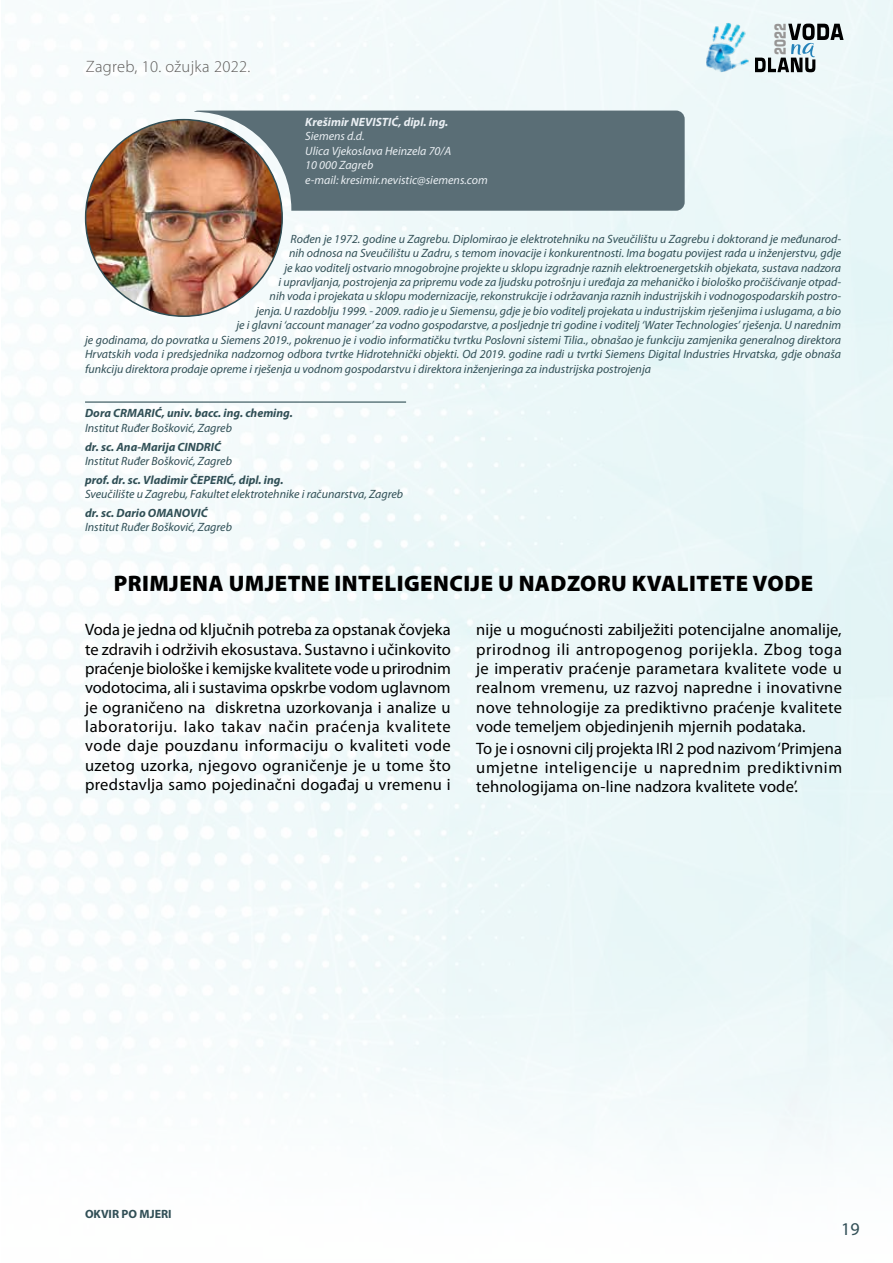
<style>
.page{position:relative;width:893px;height:1263px;background:#fff}
.page>*{position:absolute;margin:0;border:0;box-sizing:border-box;transform-origin:0 0}
.t1{font:900 22.5px "Myriad Pro";letter-spacing:.02em;color:#000}
.t2{font:18px "Myriad Pro";color:#314f56}
.t3{font:900 16.8px "Eurostile TOT";color:#979695;scale:.73 1}
.t4{font:16.5px/19.4px "Myriad Pro";letter-spacing:.005em;color:#000;text-align:justify}
.t5{font:300 16.5px "Myriad Pro";letter-spacing:.02em;color:#5d5b59}
.t6{font:italic 12px "Myriad Pro";color:#314f56}
.t7{font:italic 700 12px "Myriad Pro";color:#314f56}
.t8{font:italic 12px/14.4px "Myriad Pro";color:#eaeff3}
.t9{font:italic 700 12px "Myriad Pro";color:#eaeff3}
.t10{font:700 12px "Myriad Pro";color:#314f56}
</style>
<div class="page">
<img style="left:1px;top:0;width:892px;height:1147px">
<img style="left:706px;top:22px;width:43px;height:50px">
<svg style="left:755px;top:24px;width:89px;height:48px;background:#b0babc"></svg>
<hr style="left:85px;top:401px;width:321px;height:2px;background:#314f56">
<div style="left:194px;top:111px;width:491px;height:100px;background:#5a6e76"></div>
<img style="left:86px;top:120px;width:196px;height:196px;border-radius:98px">
<h3 class="t5" style="left:86px;top:57px;width:166px">Zagreb, 10. ožujka 2022.</h3>
<p class="t9" style="left:305px;top:115px;width:145px">Krešimir NEVISTIĆ, dipl. ing.</p>
<p class="t8" style="left:305px;top:129px;width:184px">Siemens d.d.<br>Ulica Vjekoslava Heinzela 70/A<br>10 000 Zagreb<br>e-mail: kresimir.nevistic@siemens.com</p>
<h3 class="t3" style="left:771px;top:55px;width:45px;rotate:-90deg">2022</h3>
<p class="t6" style="left:291px;top:232px;width:552px">Rođen je 1972. godine u Zagrebu. Diplomirao je elektrotehniku na Sveučilištu u Zagrebu i doktorand je međunarod-</p>
<p class="t6" style="left:289px;top:247px;width:554px">nih odnosa na Sveučilištu u Zadru, s temom inovacije i konkurentnosti. Ima bogatu povijest rada u inženjerstvu, gdje</p>
<p class="t6" style="left:285px;top:261px;width:558px">je kao voditelj ostvario mnogobrojne projekte u sklopu izgradnje raznih elektroenergetskih objekata, sustava nadzora</p>
<p class="t6" style="left:279px;top:276px;width:564px">i upravljanja, postrojenja za pripremu vode za ljudsku potrošnju i uređaja za mehaničko i biološko pročišćivanje otpad-</p>
<p class="t6" style="left:270px;top:290px;width:573px">nih voda i projekata u sklopu modernizacije, rekonstrukcije i održavanja raznih industrijskih i vodnogospodarskih postro-</p>
<p class="t6" style="left:256px;top:304px;width:587px">jenja. U razdoblju 1999. - 2009. radio je u Siemensu, gdje je bio voditelj projekata u industrijskim rješenjima i uslugama, a bio</p>
<p class="t6" style="left:237px;top:319px;width:606px">je i glavni ‘account manager’ za vodno gospodarstve, a posljednje tri godine i voditelj ‘Water Technologies’ rješenja. U narednim</p>
<p class="t6" style="left:85px;top:333px;width:758px">je godinama, do povratka u Siemens 2019., pokrenuo je i vodio informatičku tvrtku Poslovni sistemi Tilia., obnašao je funkciju zamjenika generalnog direktora</p>
<p class="t6" style="left:85px;top:348px;width:758px">Hrvatskih voda i predsjednika nadzornog odbora tvrtke Hidrotehnički objekti. Od 2019. godine radi u tvrtki Siemens Digital Industries Hrvatska, gdje obnaša</p>
<p class="t6" style="left:85px;top:362px;width:567px">funkciju direktora prodaje opreme i rješenja u vodnom gospodarstvu i direktora inženjeringa za industrijska postrojenja</p>
<p class="t7" style="left:85px;top:407px;width:209px">Dora CRMARIĆ, univ. bacc. ing. cheming.</p>
<p class="t6" style="left:85px;top:421px;width:149px">Institut Ruđer Bošković, Zagreb</p>
<p class="t7" style="left:85px;top:440px;width:138px">dr. sc. Ana-Marija CINDRIĆ</p>
<p class="t6" style="left:85px;top:454px;width:149px">Institut Ruđer Bošković, Zagreb</p>
<p class="t7" style="left:85px;top:473px;width:200px">prof. dr. sc. Vladimir ČEPERIĆ, dipl. ing.</p>
<p class="t6" style="left:85px;top:487px;width:320px">Sveučilište u Zagrebu, Fakultet elektrotehnike i računarstva, Zagreb</p>
<p class="t7" style="left:85px;top:506px;width:124px">dr. sc. Dario OMANOVIĆ</p>
<p class="t6" style="left:85px;top:520px;width:149px">Institut Ruđer Bošković, Zagreb</p>
<h1 class="t1" style="left:114px;top:570px;width:701px">PRIMJENA UMJETNE INTELIGENCIJE U NADZORU KVALITETE VODE</h1>
<p class="t4" style="left:85px;top:620px;width:367px">Voda je jedna od ključnih potreba za opstanak čovjeka te zdravih i održivih ekosustava. Sustavno i učinkovito praćenje biološke i kemijske kvalitete vode u prirodnim vodotocima, ali i sustavima opskrbe vodom uglavnom je ograničeno na diskretna uzorkovanja i analize u laboratoriju. Iako takav način praćenja kvalitete vode daje pouzdanu informaciju o kvaliteti vode uzetog uzorka, njegovo ograničenje je u tome što predstavlja samo pojedinačni događaj u vremenu i</p>
<p class="t4" style="left:476px;top:620px;width:367px">nije u mogućnosti zabilježiti potencijalne anomalije, prirodnog ili antropogenog porijekla. Zbog toga je imperativ praćenje parametara kvalitete vode u realnom vremenu, uz razvoj napredne i inovativne nove tehnologije za prediktivno praćenje kvalitete vode temeljem objedinjenih mjernih podataka.</p>
<h3 class="t4" style="left:476px;top:739px;width:367px">To je i osnovni cilj projekta IRI 2 pod nazivom ‘Primjena umjetne inteligencije u naprednim prediktivnim tehnologijama on-line nadzora kvalitete vode’.</h3>
<p class="t10" style="left:85px;top:1207px;width:88px">OKVIR PO MJERI</p>
<h2 class="t2" style="left:841px;top:1219px;width:20px">19</h2>
</div>
